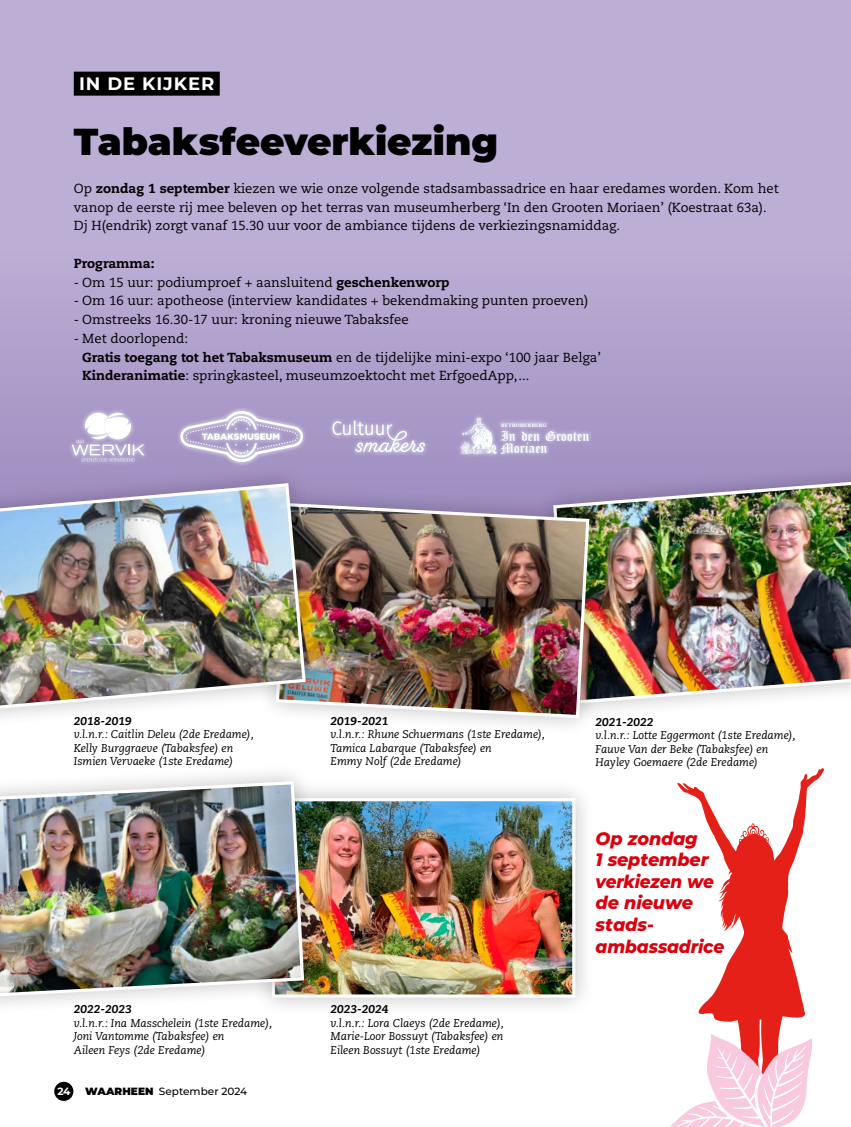
<style>
.page{position:relative;width:851px;height:1127px;background:#fff}
.page>*{position:absolute;margin:0;border:0;box-sizing:border-box;transform-origin:0 0}
.t1{font:900 37.5px "Montserrat";letter-spacing:-.005em;color:#000}
.t2{font:italic 800 18px/21.6px "Montserrat";letter-spacing:-.01em;color:#da020e}
.t3{font:700 18px "Montserrat";letter-spacing:.05em;color:#fff}
.t4{font:13.2px/18.8px "Caecilia LT Pro 55 Roman";color:#000}
.t5{font:800 13.2px "Caecilia LT Pro 85";color:#000}
.t6{font:italic 11.25px/13.5px "Caecilia LT Pro 56";color:#000}
.t7{font:italic 800 11.25px "Caecilia LT Pro 86";color:#000}
.t8{font:500 10.5px "Montserrat";color:#000}
.t9{font:700 10.5px "Montserrat";color:#fff}
.t10{font:10.35px/12.5px "Old English Five";color:#fff}
.t11{font:700 4.95px "Times";letter-spacing:.05em;color:#fff}
.s1{font-family:"Caecilia LT Pro 85";font-weight:800}
.s2{font-weight:900}
</style>
<div class="page">
<div style="left:0;top:0;width:850px;height:531px;background:#bcaed5"></div>
<div style="left:0;top:251px;width:850px;height:280px;background:#b1a0ce"></div>
<div style="left:54px;top:1082px;width:19px;height:19px;background:#000;border-radius:50%"></div>
<div style="left:74px;top:72px;width:146px;height:24px;background:#000"></div>
<div style="left:252px;top:778px;width:343px;height:239px;background:#000;opacity:.25"></div>
<img style="left:323px;top:802px;width:248px;height:191px">
<div style="left:272px;top:798px;width:303px;height:199px;border:3px solid #fff"></div>
<div style="left:0;top:762px;width:323px;height:255px;background:#000;opacity:.25"></div>
<img style="left:0;top:779px;width:306px;height:221px">
<div style="left:534px;top:461px;width:316px;height:262px;background:#000;opacity:.25"></div>
<img style="left:551px;top:478px;width:299px;height:228px">
<div style="left:256px;top:484px;width:352px;height:253px;background:#000;opacity:.25"></div>
<img style="left:324px;top:501px;width:267px;height:219px">
<div style="left:0;top:464px;width:324px;height:265px;background:#000;opacity:.25"></div>
<img style="left:0;top:481px;width:307px;height:231px">
<svg style="left:68px;top:411px;width:81px;height:55px"></svg>
<svg style="left:72px;top:413px;width:72px;height:48px"></svg>
<svg style="left:456px;top:417px;width:136px;height:42px"></svg>
<svg style="left:460px;top:418px;width:37px;height:36px"></svg>
<svg style="left:328px;top:435px;width:101px;height:21px"></svg>
<svg style="left:332px;top:420px;width:93px;height:32px"></svg>
<svg style="left:176px;top:409px;width:131px;height:57px"></svg>
<svg style="left:180px;top:411px;width:123px;height:51px"></svg>
<svg style="left:339px;top:716px;width:5px;height:13px"></svg>
<svg style="left:677px;top:768px;width:147px;height:266px"></svg>
<svg style="left:738px;top:823px;width:30px;height:21px"></svg>
<svg style="left:749px;top:890px;width:43px;height:63px;background:#e73d36"></svg>
<svg style="left:670px;top:1034px;width:142px;height:93px"></svg>
<h2 class="t3" style="left:79px;top:70px;width:137px">IN DE KIJKER</h2>
<h1 class="t1" style="left:74px;top:114px;width:425px">Tabaksfeeverkiezing</h1>
<p class="t4" style="left:74px;top:179px;width:706px">Op <span class="s1">zondag 1 september</span> kiezen we wie onze volgende stadsambassadrice en haar eredames worden. Kom het vanop de eerste rij mee beleven op het terras van museumherberg ‘In den Grooten Moriaen’ (Koestraat 63a).<br>Dj H(endrik) zorgt vanaf 15.30 uur voor de ambiance tijdens de verkiezingsnamiddag.</p>
<p class="t5" style="left:74px;top:254px;width:82px">Programma:</p>
<p class="t4" style="left:74px;top:272px;width:377px">- Om 15 uur: podiumproef + aansluitend <span class="s1">geschenkenworp</span></p>
<p class="t4" style="left:74px;top:291px;width:516px">- Om 16 uur: apotheose (interview kandidates + bekendmaking punten proeven)</p>
<p class="t4" style="left:74px;top:310px;width:336px">- Omstreeks 16.30-17 uur: kroning nieuwe Tabaksfee</p>
<p class="t4" style="left:82px;top:329px;width:520px;text-indent:-9px">- Met doorlopend:<br><span class="s1">Gratis toegang tot het Tabaksmuseum</span> en de tijdelijke mini-expo ‘100 jaar Belga’<br><span class="s1">Kinderanimatie</span>: springkasteel, museumzoektocht met ErfgoedApp,...</p>
<p class="t11" style="left:501px;top:420px;width:47px">RETROHERBERG</p>
<p class="t10" style="left:500px;top:431px;width:90px">In den Grooten<br>Moriaen</p>
<p class="t7" style="left:74px;top:713px;width:59px">2018-2019</p>
<p class="t6" style="left:74px;top:728px;width:181px">v.l.n.r.: Caitlin Deleu (2de Eredame),<br>Kelly Burggraeve (Tabaksfee) en<br>Ismien Vervaeke (1ste Eredame)</p>
<p class="t7" style="left:74px;top:1001px;width:59px">2022-2023</p>
<p class="t6" style="left:74px;top:1016px;width:200px">v.l.n.r.: Ina Masschelein (1ste Eredame),<br>Joni Vantomme (Tabaksfee) en<br>Aileen Feys (2de Eredame)</p>
<p class="t9" style="left:58px;top:1083px;width:14px">24</p>
<p class="t8" style="left:85px;top:1083px;width:164px"><span class="s2">WAARHEEN</span> September 2024</p>
<p class="t7" style="left:330px;top:713px;width:59px">2019-2021</p>
<p class="t6" style="left:330px;top:728px;width:216px">v.l.n.r.: Rhune Schuermans (1ste Eredame),<br>Tamica Labarque (Tabaksfee) en<br>Emmy Nolf (2de Eredame)</p>
<p class="t7" style="left:330px;top:1001px;width:59px">2023-2024</p>
<p class="t6" style="left:330px;top:1016px;width:175px;text-align:justify">v.l.n.r.: Lora Claeys (2de Eredame), Marie-Loor Bossuyt (Tabaksfee) en Eileen Bossuyt (1ste Eredame)</p>
<p class="t7" style="left:595px;top:714px;width:59px">2021-2022</p>
<p class="t6" style="left:595px;top:729px;width:202px">v.l.n.r.: Lotte Eggermont (1ste Eredame),<br>Fauve Van der Beke (Tabaksfee) en<br>Hayley Goemaere (2de Eredame)</p>
<h2 class="t2" style="left:595px;top:826px;width:130px">Op zondag<br>1 september verkiezen we de nieuwe stads&shy;ambassadrice</h2>
</div>
